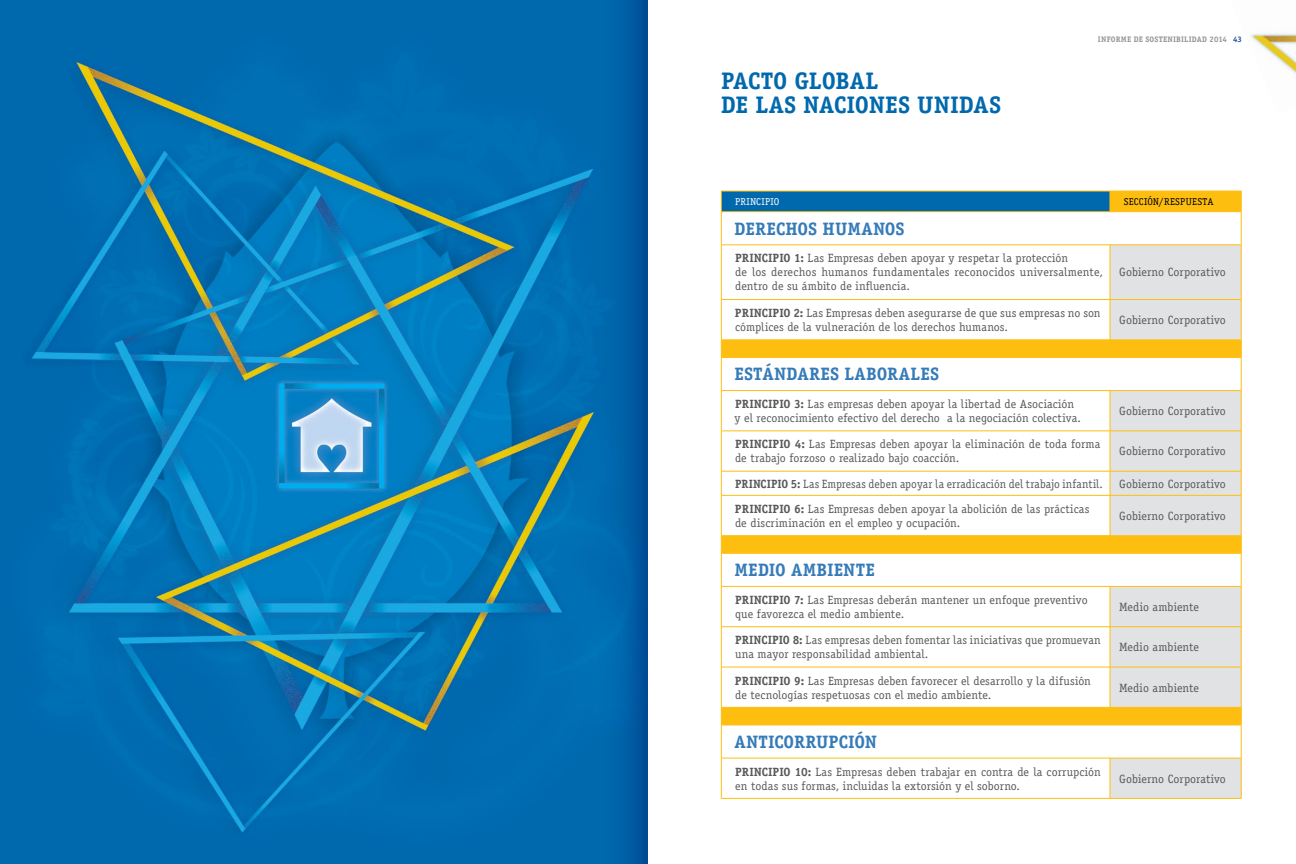
<style>
.page{position:relative;width:1296px;height:864px;background:#fff}
.page>*{position:absolute;margin:0;border:0;box-sizing:border-box;transform-origin:0 0}
.t1{font:700 24px/24px "Officina Serif Std";letter-spacing:.005em;color:#0069ad}
.t2{font:700 18px "Officina Serif Std";letter-spacing:.005em;color:#357bb9}
.t3{font:12px/14px "Officina Serif Std";letter-spacing:.01em;color:#58595b}
.t4{font:12px "Officina Serif Std";letter-spacing:.01em;color:#58595b;scale:.96 1}
.t5{font:10px "Officina Serif Std";letter-spacing:.025em;color:#000}
.t6{font:10px "Officina Serif Std";letter-spacing:.04em;color:#fff}
.t7{font:700 8px "Officina Serif Std";letter-spacing:-.015em;color:#939598}
.s1{color:#185297}
.s2{font-weight:700}
</style>
<div class="page">
<img style="left:1251px;top:33px;width:45px;height:41px">
<img style="left:0;top:0;width:590px;height:864px">
<div style="left:590px;top:0;width:58px;height:864px;background:linear-gradient(to right,#0072b5,#005199)"></div>
<svg style="left:722px;top:192px;width:519px;height:533px"></svg>
<svg style="left:1110px;top:246px;width:131px;height:552px;fill:#e1e2e3"></svg>
<hr style="left:721px;top:191px;width:389px;height:1px;background:#febe10">
<svg style="left:721px;top:191px;width:1px;height:20px"></svg>
<hr style="left:1110px;top:191px;width:131px;height:1px;background:#febe10">
<svg style="left:1110px;top:192px;width:1px;height:19px"></svg>
<svg style="left:1241px;top:191px;width:1px;height:20px"></svg>
<hr style="left:721px;top:211px;width:389px;height:1px;background:#febe10">
<hr style="left:721px;top:212px;width:1px;height:33px;background:#febe10">
<hr style="left:1110px;top:211px;width:131px;height:1px;background:#febe10">
<hr style="left:1241px;top:212px;width:1px;height:33px;background:#febe10">
<hr style="left:721px;top:245px;width:389px;height:1px;background:#febe10">
<hr style="left:721px;top:245px;width:1px;height:54px;background:#febe10">
<hr style="left:1110px;top:245px;width:131px;height:1px;background:#febe10">
<hr style="left:1110px;top:245px;width:1px;height:54px;background:#febe10">
<hr style="left:1241px;top:245px;width:1px;height:54px;background:#febe10">
<hr style="left:721px;top:299px;width:389px;height:1px;background:#febe10">
<hr style="left:721px;top:300px;width:1px;height:40px;background:#febe10">
<hr style="left:1110px;top:299px;width:131px;height:1px;background:#febe10">
<hr style="left:1110px;top:300px;width:1px;height:40px;background:#febe10">
<hr style="left:1241px;top:300px;width:1px;height:40px;background:#febe10">
<hr style="left:721px;top:340px;width:389px;height:1px;background:#febe10">
<svg style="left:721px;top:340px;width:1px;height:17px"></svg>
<hr style="left:1110px;top:340px;width:131px;height:1px;background:#febe10">
<svg style="left:1110px;top:341px;width:1px;height:16px"></svg>
<svg style="left:1241px;top:340px;width:1px;height:17px"></svg>
<hr style="left:721px;top:357px;width:389px;height:1px;background:#febe10">
<hr style="left:721px;top:358px;width:1px;height:32px;background:#febe10">
<hr style="left:1110px;top:357px;width:131px;height:1px;background:#febe10">
<hr style="left:1241px;top:358px;width:1px;height:32px;background:#febe10">
<hr style="left:721px;top:390px;width:389px;height:1px;background:#febe10">
<hr style="left:721px;top:391px;width:1px;height:40px;background:#febe10">
<hr style="left:1110px;top:390px;width:131px;height:1px;background:#febe10">
<hr style="left:1110px;top:391px;width:1px;height:40px;background:#febe10">
<hr style="left:1241px;top:391px;width:1px;height:40px;background:#febe10">
<hr style="left:721px;top:431px;width:389px;height:1px;background:#febe10">
<hr style="left:721px;top:431px;width:1px;height:40px;background:#febe10">
<hr style="left:1110px;top:431px;width:131px;height:1px;background:#febe10">
<hr style="left:1110px;top:431px;width:1px;height:40px;background:#febe10">
<hr style="left:1241px;top:431px;width:1px;height:40px;background:#febe10">
<hr style="left:721px;top:471px;width:389px;height:1px;background:#febe10">
<svg style="left:721px;top:471px;width:1px;height:24px"></svg>
<hr style="left:1110px;top:471px;width:131px;height:1px;background:#febe10">
<svg style="left:1110px;top:471px;width:1px;height:24px"></svg>
<svg style="left:1241px;top:471px;width:1px;height:24px"></svg>
<hr style="left:721px;top:495px;width:389px;height:1px;background:#febe10">
<hr style="left:721px;top:496px;width:1px;height:39px;background:#febe10">
<hr style="left:1110px;top:495px;width:131px;height:1px;background:#febe10">
<hr style="left:1110px;top:496px;width:1px;height:39px;background:#febe10">
<hr style="left:1241px;top:496px;width:1px;height:39px;background:#febe10">
<hr style="left:721px;top:535px;width:389px;height:1px;background:#febe10">
<svg style="left:721px;top:536px;width:1px;height:17px"></svg>
<hr style="left:1110px;top:535px;width:131px;height:1px;background:#febe10">
<svg style="left:1110px;top:536px;width:1px;height:17px"></svg>
<svg style="left:1241px;top:536px;width:1px;height:17px"></svg>
<hr style="left:721px;top:553px;width:389px;height:1px;background:#febe10">
<hr style="left:721px;top:554px;width:1px;height:32px;background:#febe10">
<hr style="left:1110px;top:553px;width:131px;height:1px;background:#febe10">
<hr style="left:1241px;top:554px;width:1px;height:32px;background:#febe10">
<hr style="left:721px;top:586px;width:389px;height:1px;background:#febe10">
<hr style="left:721px;top:587px;width:1px;height:39px;background:#febe10">
<hr style="left:1110px;top:586px;width:131px;height:1px;background:#febe10">
<hr style="left:1110px;top:587px;width:1px;height:39px;background:#febe10">
<hr style="left:1241px;top:587px;width:1px;height:39px;background:#febe10">
<hr style="left:721px;top:626px;width:389px;height:1px;background:#febe10">
<hr style="left:721px;top:627px;width:1px;height:40px;background:#febe10">
<hr style="left:1110px;top:626px;width:131px;height:1px;background:#febe10">
<hr style="left:1110px;top:627px;width:1px;height:40px;background:#febe10">
<hr style="left:1241px;top:627px;width:1px;height:40px;background:#febe10">
<hr style="left:721px;top:667px;width:389px;height:1px;background:#febe10">
<hr style="left:721px;top:667px;width:1px;height:40px;background:#febe10">
<hr style="left:1110px;top:667px;width:131px;height:1px;background:#febe10">
<hr style="left:1110px;top:667px;width:1px;height:40px;background:#febe10">
<hr style="left:1241px;top:667px;width:1px;height:40px;background:#febe10">
<hr style="left:721px;top:707px;width:389px;height:1px;background:#febe10">
<svg style="left:721px;top:708px;width:1px;height:17px"></svg>
<hr style="left:1110px;top:707px;width:131px;height:1px;background:#febe10">
<svg style="left:1110px;top:708px;width:1px;height:17px"></svg>
<svg style="left:1241px;top:708px;width:1px;height:17px"></svg>
<hr style="left:721px;top:725px;width:389px;height:1px;background:#febe10">
<hr style="left:721px;top:725px;width:1px;height:33px;background:#febe10">
<hr style="left:1110px;top:725px;width:131px;height:1px;background:#febe10">
<hr style="left:1241px;top:725px;width:1px;height:33px;background:#febe10">
<hr style="left:721px;top:758px;width:389px;height:1px;background:#febe10">
<hr style="left:721px;top:758px;width:1px;height:40px;background:#febe10">
<hr style="left:1110px;top:758px;width:131px;height:1px;background:#febe10">
<hr style="left:1110px;top:758px;width:1px;height:40px;background:#febe10">
<hr style="left:1241px;top:758px;width:1px;height:40px;background:#febe10">
<hr style="left:721px;top:798px;width:389px;height:1px;background:#febe10">
<hr style="left:1110px;top:798px;width:131px;height:1px;background:#febe10">
<h1 class="t1" style="left:721px;top:69px;width:281px">PACTO GLOBAL<br>DE LAS NACIONES UNIDAS</h1>
<p class="t7" style="left:1098px;top:34px;width:6px">INFORME</p>
<p class="t7" style="left:1134px;top:34px;width:17px">DE SOSTENIBILIDAD</p>
<p class="t7" style="left:1210px;top:34px;width:34px">2014 <span class="s1">43</span></p>
<p class="t6" style="left:735px;top:196px;width:46px">Principio</p>
<p class="t5" style="left:1124px;top:196px;width:91px">Sección/Respuesta</p>
<h2 class="t2" style="left:735px;top:217px;width:171px">DERECHOS HUMANOS</h2>
<p class="t3" style="left:735px;top:251px;width:370px"><span class="s2">PRINCIPIO 1:</span> Las Empresas deben apoyar y respetar la protección<br>de los derechos humanos fundamentales reconocidos universalmente, dentro de su ámbito de influencia.</p>
<p class="t3" style="left:1119px;top:265px;width:108px">Gobierno Corporativo</p>
<p class="t3" style="left:735px;top:306px;width:367px"><span class="s2">PRINCIPIO 2:</span> Las Empresas deben asegurarse de que sus empresas no son cómplices de la vulneración de los derechos humanos.</p>
<p class="t3" style="left:1119px;top:313px;width:108px">Gobierno Corporativo</p>
<h2 class="t2" style="left:735px;top:363px;width:206px">ESTÁNDARES LABORALES</h2>
<p class="t3" style="left:735px;top:397px;width:348px"><span class="s2">PRINCIPIO 3:</span> Las empresas deben apoyar la libertad de Asociación y el reconocimiento efectivo del derecho a la negociación colectiva.</p>
<p class="t3" style="left:1119px;top:404px;width:108px">Gobierno Corporativo</p>
<p class="t3" style="left:735px;top:437px;width:367px"><span class="s2">PRINCIPIO 4:</span> Las Empresas deben apoyar la eliminación de toda forma de trabajo forzoso o realizado bajo coacción.</p>
<p class="t3" style="left:1119px;top:444px;width:108px">Gobierno Corporativo</p>
<p class="t4" style="left:735px;top:477px;width:385px"><span class="s2">PRINCIPIO 5:</span> Las Empresas deben apoyar la erradicación del trabajo infantil.</p>
<p class="t3" style="left:1119px;top:477px;width:108px">Gobierno Corporativo</p>
<p class="t3" style="left:735px;top:502px;width:356px"><span class="s2">PRINCIPIO 6:</span> Las Empresas deben apoyar la abolición de las prácticas de discriminación en el empleo y ocupación.</p>
<p class="t3" style="left:1119px;top:509px;width:108px">Gobierno Corporativo</p>
<h2 class="t2" style="left:735px;top:559px;width:142px">MEDIO AMBIENTE</h2>
<p class="t3" style="left:735px;top:593px;width:354px"><span class="s2">PRINCIPIO 7:</span> Las Empresas deberán mantener un enfoque preventivo que favorezca el medio ambiente.</p>
<p class="t3" style="left:1119px;top:600px;width:82px">Medio ambiente</p>
<p class="t3" style="left:735px;top:633px;width:367px"><span class="s2">PRINCIPIO 8:</span> Las empresas deben fomentar las iniciativas que promuevan una mayor responsabilidad ambiental.</p>
<p class="t3" style="left:1119px;top:640px;width:82px">Medio ambiente</p>
<p class="t3" style="left:735px;top:673px;width:358px"><span class="s2">PRINCIPIO 9:</span> Las Empresas deben favorecer el desarrollo y la difusión de tecnologías respetuosas con el medio ambiente.</p>
<p class="t3" style="left:1119px;top:680px;width:82px">Medio ambiente</p>
<h2 class="t2" style="left:734px;top:731px;width:144px">ANTICORRUPCIÓN</h2>
<p class="t3" style="left:735px;top:765px;width:367px"><span class="s2">PRINCIPIO 10:</span> Las Empresas deben trabajar en contra de la corrupción en todas sus formas, incluidas la extorsión y el soborno.</p>
<p class="t3" style="left:1119px;top:772px;width:108px">Gobierno Corporativo</p>
</div>
